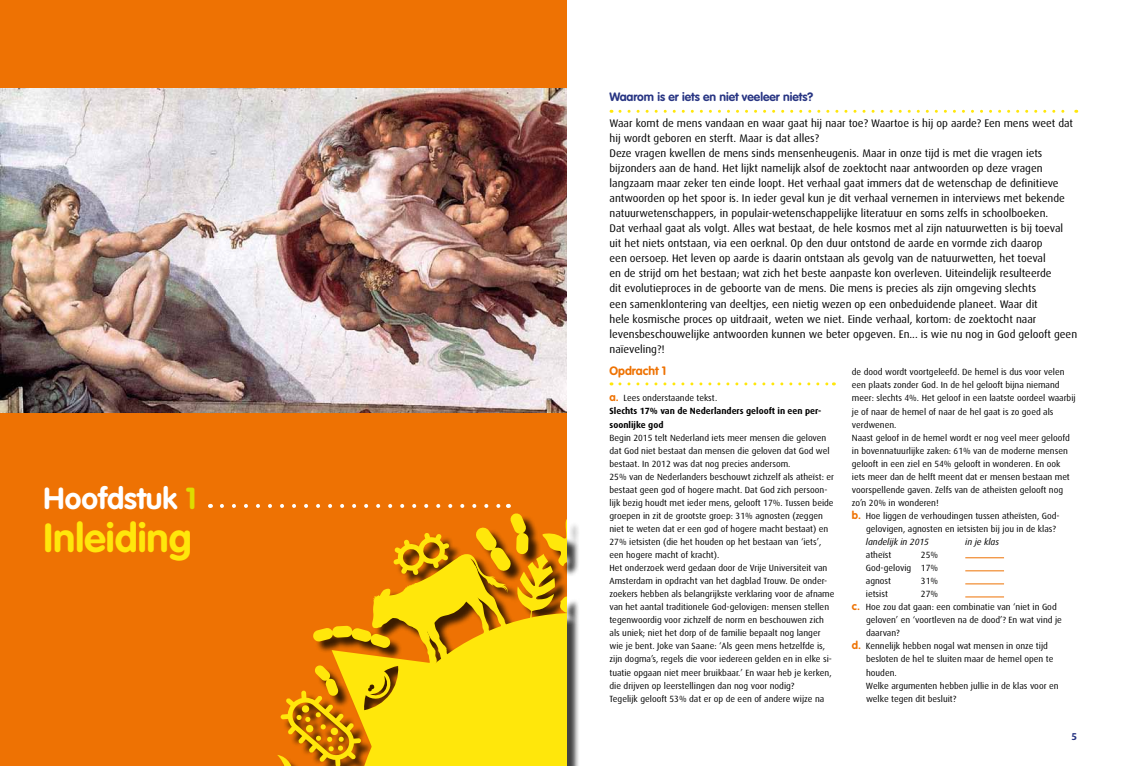
<style>
.page{position:relative;width:1134px;height:766px;background:#fff}
.page>*{position:absolute;margin:0;border:0;box-sizing:border-box;transform-origin:0 0}
.t1{font:700 40px "VAG Rounded";color:#ffe70b}
.t2{font:700 30px "VAG Rounded";color:#fff}
.t3{font:700 12px "VAG Rounded";color:#283583}
.t4{font:700 12px "VAG Rounded";color:#ee7203}
.t5{font:11px/15px "Dax";color:#000}
.t6{font:700 10px "Dax";color:#283583}
.t7{font:9px/13px "Dax";color:#000}
.t8{font:700 9px/13px "Dax";color:#000}
.t9{font:italic 9px "Dax";color:#000}
.s1{color:#dedc00}
.s2{font-family:"VAG Rounded";font-size:11px;color:#ee7203}
.s3{font-weight:400}
.s4{font-family:"VAG Rounded";font-weight:700;font-size:11px;color:#ee7203}
</style>
<div class="page">
<div style="left:0;top:0;width:567px;height:765px;background:#ee7203"></div>
<div style="left:280px;top:515px;width:299px;height:250px;background:#000;opacity:.75"></div>
<img style="left:0;top:88px;width:567px;height:324px">
<svg style="left:222px;top:504px;width:345px;height:262px"></svg>
<svg style="left:620px;top:110px;width:457px;height:3px"></svg>
<svg style="left:620px;top:382px;width:214px;height:3px"></svg>
<hr style="left:965px;top:557px;width:39px;height:1px;background:#ee7203">
<hr style="left:965px;top:570px;width:39px;height:1px;background:#ee7203">
<hr style="left:965px;top:583px;width:39px;height:1px;background:#ee7203">
<hr style="left:965px;top:596px;width:39px;height:1px;background:#ee7203">
<h2 class="t2" style="left:44px;top:480px;width:155px">Hoofdstuk <span class="s1">1</span></h2>
<h1 class="t1" style="left:44px;top:514px;width:150px">Inleiding</h1>
<h3 class="t3" style="left:609px;top:90px;width:205px">Waarom is er iets en niet veeleer niets?</h3>
<p class="t5" style="left:609px;top:116px;width:469px">Waar komt de mens vandaan en waar gaat hij naar toe? Waartoe is hij op aarde? Een mens weet dat hij wordt geboren en sterft. Maar is dat alles?<br>Deze vragen kwellen de mens sinds mensenheugenis. Maar in onze tijd is met die vragen iets bijzonders aan de hand. Het lijkt namelijk alsof de zoektocht naar antwoorden op deze vragen langzaam maar zeker ten einde loopt. Het verhaal gaat immers dat de wetenschap de definitieve antwoorden op het spoor is. In ieder geval kun je dit verhaal vernemen in interviews met bekende natuurwetenschappers, in populair-wetenschappelijke literatuur en soms zelfs in schoolboeken.<br>Dat verhaal gaat als volgt. Alles wat bestaat, de hele kosmos met al zijn natuurwetten is bij toeval uit het niets ontstaan, via een oerknal. Op den duur ontstond de aarde en vormde zich daarop<br>een oersoep. Het leven op aarde is daarin ontstaan als gevolg van de natuurwetten, het toeval<br>en de strijd om het bestaan; wat zich het beste aanpaste kon overleven. Uiteindelijk resulteerde<br>dit evolutieproces in de geboorte van de mens. Die mens is precies als zijn omgeving slechts<br>een samenklontering van deeltjes, een nietig wezen op een onbeduidende planeet. Waar dit<br>hele kosmische proces op uitdraait, weten we niet. Einde verhaal, kortom: de zoektocht naar levensbeschouwelijke antwoorden kunnen we beter opgeven. En... is wie nu nog in God gelooft geen naïeveling?!</p>
<h3 class="t4" style="left:609px;top:364px;width:58px">Opdracht 1</h3>
<p class="t8" style="left:609px;top:392px;width:213px"><span class="s2">a.</span> <span class="s3">Lees onderstaande tekst.<br></span>Slechts 17% van de Nederlanders gelooft in een per&shy;soonlijke god</p>
<p class="t7" style="left:609px;top:431px;width:226px">Begin 2015 telt Nederland iets meer mensen die geloven dat God niet bestaat dan mensen die geloven dat God wel bestaat. In 2012 was dat nog precies andersom.<br>25% van de Nederlanders beschouwt zichzelf als atheïst: er bestaat geen god of hogere macht. Dat God zich persoon&shy;lijk bezig houdt met ieder mens, gelooft 17%. Tussen beide groepen in zit de grootste groep: 31% agnosten (zeggen niet te weten dat er een god of hogere macht bestaat) en 27% ietsisten (die het houden op het bestaan van ‘iets’, een hogere macht of kracht).<br>Het onderzoek werd gedaan door de Vrije Universiteit van Amsterdam in opdracht van het dagblad Trouw. De onder&shy;zoekers hebben als belangrijkste verklaring voor de afname van het aantal traditionele God-gelovigen: mensen stellen tegenwoordig voor zichzelf de norm en beschouwen zich als uniek; niet het dorp of de familie bepaalt nog langer wie je bent. Joke van Saane: ‘Als geen mens hetzelfde is, zijn dogma’s, regels die voor iedereen gelden en in elke si&shy;tuatie opgaan niet meer bruikbaar.’ En waar heb je kerken, die drijven op leerstellingen dan nog voor nodig?<br>Tegelijk gelooft 53% dat er op de een of andere wijze na</p>
<p class="t7" style="left:852px;top:366px;width:214px">de dood wordt voortgeleefd. De hemel is dus voor velen</p>
<p class="t7" style="left:852px;top:379px;width:209px">een plaats zonder God. In de hel gelooft bijna niemand</p>
<p class="t7" style="left:852px;top:392px;width:225px">meer: slechts 4%. Het geloof in een laatste oordeel waarbij</p>
<p class="t7" style="left:852px;top:405px;width:203px">je of naar de hemel of naar de hel gaat is zo goed als</p>
<p class="t7" style="left:852px;top:418px;width:46px">verdwenen.</p>
<p class="t7" style="left:852px;top:431px;width:220px">Naast geloof in de hemel wordt er nog veel meer geloofd</p>
<p class="t7" style="left:852px;top:444px;width:217px">in bovennatuurlijke zaken: 61% van de moderne mensen</p>
<p class="t7" style="left:852px;top:457px;width:210px">gelooft in een ziel en 54% gelooft in wonderen. En ook</p>
<p class="t7" style="left:852px;top:470px;width:219px">iets meer dan de helft meent dat er mensen bestaan met</p>
<p class="t7" style="left:852px;top:483px;width:213px">voorspellende gaven. Zelfs van de atheïsten gelooft nog</p>
<p class="t7" style="left:852px;top:496px;width:88px">zo’n 20% in wonderen!</p>
<p class="t7" style="left:852px;top:509px;width:209px"><span class="s4">b.</span> Hoe liggen de verhoudingen tussen atheïsten, God-</p>
<p class="t7" style="left:866px;top:522px;width:191px">gelovigen, agnosten en ietsisten bij jou in de klas?</p>
<p class="t9" style="left:866px;top:536px;width:65px">landelijk in 2015</p>
<p class="t9" style="left:965px;top:536px;width:35px">in je klas</p>
<p class="t7" style="left:866px;top:548px;width:27px">atheïst</p>
<p class="t7" style="left:866px;top:548px;width:74px;text-align:justify;text-indent:55px">25% God-gelovig 17% agnost</p>
<p class="t7" style="left:921px;top:574px;width:19px">31%</p>
<p class="t7" style="left:866px;top:587px;width:23px">ietsist</p>
<p class="t7" style="left:921px;top:587px;width:19px">27%</p>
<p class="t7" style="left:852px;top:600px;width:206px"><span class="s4">c.</span> Hoe zou dat gaan: een combinatie van ‘niet in God</p>
<p class="t7" style="left:866px;top:613px;width:197px">geloven’ en ‘voortleven na de dood’? En wat vind je</p>
<p class="t7" style="left:866px;top:626px;width:35px">daarvan?</p>
<p class="t7" style="left:852px;top:639px;width:198px"><span class="s4">d.</span> Kennelijk hebben nogal wat mensen in onze tijd</p>
<p class="t7" style="left:866px;top:652px;width:189px">besloten de hel te sluiten maar de hemel open te</p>
<p class="t7" style="left:866px;top:665px;width:32px">houden.</p>
<p class="t7" style="left:866px;top:678px;width:194px">Welke argumenten hebben jullie in de klas voor en</p>
<p class="t7" style="left:866px;top:691px;width:92px">welke tegen dit besluit?</p>
<p class="t6" style="left:1072px;top:731px;width:7px">5</p>
</div>
